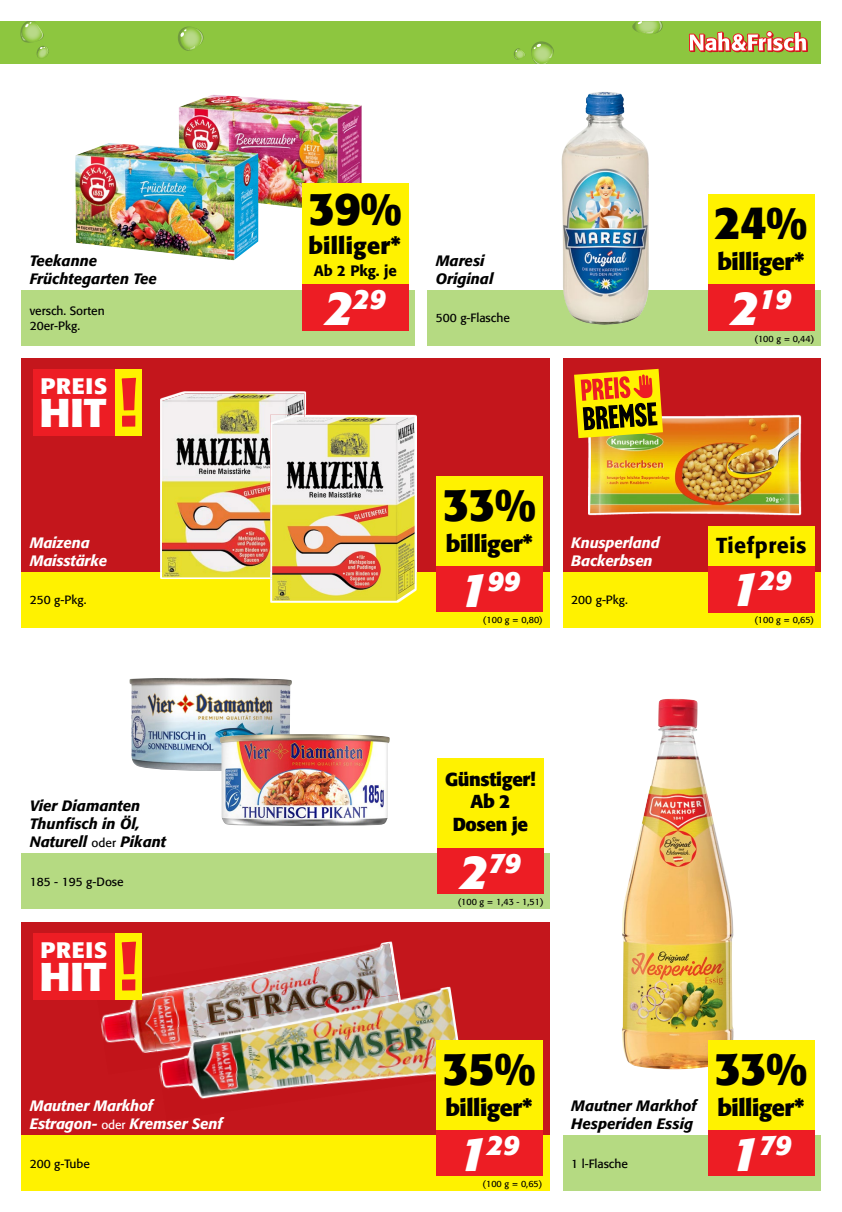
<style>
.page{position:relative;width:842px;height:1212px;background:#fff}
.page>*{position:absolute;margin:0;border:0;box-sizing:border-box;transform-origin:0 0}
.t1{font:700 45.9px "Formata";color:#000}
.t2{font:700 45.75px "Formata";letter-spacing:-.02em;color:#000}
.t3{font:700 40.05px "Formata";letter-spacing:-.01em;color:#fff;scale:1.04 1}
.t4{font:italic 700 28.05px "Formata";color:#fff}
.t5{font:700 23.25px "Formata";letter-spacing:-.02em;color:#000}
.t6{font:700 23.25px "Formata";letter-spacing:.01em;color:#000}
.t7{font:700 22.35px "Formata";letter-spacing:.03em;color:#fff;scale:1.04 1}
.t8{font:500 21.6px "Formata";letter-spacing:.02em;color:#000}
.t9{font:700 18.75px/22.5px "Formata";letter-spacing:-.02em;color:#000;text-align:center}
.t10{font:italic 500 15px/18px "Formata";color:#000}
.t11{font:italic 500 15px/18px "Formata";letter-spacing:-.01em;color:#fff}
.t12{font:500 15px "Formata";color:#000}
.t13{font:12px/14.4px "Formata";color:#000}
.t14{font:9px "Formata";color:#000}
.s1{font-weight:400;font-style:normal;font-size:12px}
.s2{font-size:48px}
</style>
<div class="page">
<div style="left:0;top:21px;width:821px;height:43px;background:#8dc63f"></div>
<svg style="left:20px;top:21px;width:29px;height:37px"></svg>
<svg style="left:632px;top:21px;width:31px;height:13px"></svg>
<svg style="left:531px;top:41px;width:23px;height:23px"></svg>
<svg style="left:514px;top:48px;width:11px;height:12px"></svg>
<svg style="left:178px;top:27px;width:26px;height:24px"></svg>
<svg style="left:689px;top:31px;width:119px;height:21px"></svg>
<img style="left:179px;top:95px;width:183px;height:117px">
<img style="left:75px;top:143px;width:183px;height:117px">
<div style="left:427px;top:290px;width:394px;height:55px;background:#b5da82"></div>
<div style="left:21px;top:290px;width:394px;height:55px;background:#b5da82"></div>
<div style="left:708px;top:284px;width:106px;height:47px;background:#ed1d24"></div>
<div style="left:708px;top:195px;width:106px;height:89px;background:#fff200"></div>
<div style="left:563px;top:358px;width:258px;height:269px;background:#c4161c"></div>
<div style="left:563px;top:572px;width:258px;height:55px;background:#fff200"></div>
<div style="left:708px;top:566px;width:106px;height:46px;background:#ed1d24"></div>
<div style="left:708px;top:526px;width:106px;height:40px;background:#fff200"></div>
<img style="left:588px;top:415px;width:213px;height:100px">
<img style="left:590px;top:417px;width:209px;height:96px">
<svg style="left:574px;top:369px;width:89px;height:69px;background:#c48e0a"></svg>
<img style="left:561px;top:92px;width:88px;height:233px">
<div style="left:302px;top:284px;width:106px;height:47px;background:#ed1d24"></div>
<div style="left:302px;top:183px;width:106px;height:101px;background:#fff200"></div>
<img style="left:622px;top:699px;width:112px;height:370px">
<div style="left:563px;top:1135px;width:258px;height:56px;background:#b5da82"></div>
<div style="left:708px;top:1129px;width:106px;height:47px;background:#ed1d24"></div>
<div style="left:708px;top:1040px;width:106px;height:89px;background:#fff200"></div>
<img style="left:129px;top:678px;width:163px;height:93px">
<div style="left:21px;top:854px;width:529px;height:55px;background:#b5da82"></div>
<img style="left:220px;top:734px;width:170px;height:92px">
<div style="left:437px;top:847px;width:107px;height:47px;background:#ed1d24"></div>
<div style="left:437px;top:758px;width:107px;height:89px;background:#fff200"></div>
<div style="left:21px;top:358px;width:529px;height:269px;background:#c4161c"></div>
<div style="left:21px;top:572px;width:529px;height:55px;background:#fff200"></div>
<div style="left:33px;top:369px;width:82px;height:67px;background:#ed1d24"></div>
<div style="left:115px;top:369px;width:27px;height:67px;background:#fff200"></div>
<svg style="left:122px;top:378px;width:14px;height:49px"></svg>
<div style="left:436px;top:566px;width:107px;height:46px;background:#ed1d24"></div>
<div style="left:436px;top:476px;width:107px;height:90px;background:#fff200"></div>
<div style="left:21px;top:922px;width:529px;height:269px;background:#c4161c"></div>
<div style="left:21px;top:1136px;width:529px;height:55px;background:#fff200"></div>
<img style="left:103px;top:944px;width:294px;height:107px">
<img style="left:159px;top:986px;width:292px;height:113px">
<img style="left:153px;top:994px;width:8px;height:56px">
<img style="left:161px;top:989px;width:298px;height:108px">
<div style="left:436px;top:1129px;width:106px;height:47px;background:#ed1d24"></div>
<div style="left:436px;top:1040px;width:106px;height:89px;background:#fff200"></div>
<div style="left:33px;top:933px;width:82px;height:67px;background:#ed1d24"></div>
<div style="left:115px;top:933px;width:27px;height:67px;background:#fff200"></div>
<svg style="left:122px;top:941px;width:14px;height:49px"></svg>
<img style="left:160px;top:391px;width:147px;height:188px">
<img style="left:162px;top:393px;width:142px;height:184px">
<img style="left:304px;top:415px;width:113px;height:157px">
<img style="left:270px;top:572px;width:147px;height:31px">
<img style="left:270px;top:415px;width:34px;height:162px">
<img style="left:272px;top:417px;width:143px;height:184px">
<p class="t10" style="left:30px;top:251px;width:129px">Teekanne<br>Früchtegarten Tee</p>
<p class="t13" style="left:30px;top:304px;width:76px">versch. Sorten<br>20er-Pkg.</p>
<h3 class="t7" style="left:40px;top:372px;width:66px">PREIS</h3>
<h3 class="t3" style="left:39px;top:387px;width:66px">HIT</h3>
<p class="t11" style="left:30px;top:533px;width:79px">Maizena<br>Maisstärke</p>
<p class="t13" style="left:30px;top:593px;width:58px">250 g-Pkg.</p>
<p class="t10" style="left:30px;top:797px;width:138px">Vier Diamanten<br>Thunfisch in Öl,<br>Naturell <span class="s1">oder</span> Pikant</p>
<p class="t13" style="left:30px;top:874px;width:95px">185 - 195 g-Dose</p>
<h3 class="t7" style="left:40px;top:936px;width:66px">PREIS</h3>
<h3 class="t3" style="left:39px;top:951px;width:66px">HIT</h3>
<p class="t11" style="left:30px;top:1097px;width:194px">Mautner Markhof<br>Estragon- <span class="s1">oder</span> Kremser Senf</p>
<p class="t13" style="left:30px;top:1156px;width:62px">200 g-Tube</p>
<h1 class="t1" style="left:309px;top:180px;width:95px">39%</h1>
<h3 class="t6" style="left:308px;top:231px;width:94px">billiger*</h3>
<p class="t12" style="left:314px;top:262px;width:85px">Ab 2 Pkg. je</p>
<h3 class="t4" style="left:325px;top:281px;width:62px"><span class="s2">2</span>29</h3>
<p class="t10" style="left:436px;top:251px;width:59px">Maresi<br>Original</p>
<p class="t13" style="left:436px;top:311px;width:75px">500 g-Flasche</p>
<h2 class="t2" style="left:714px;top:195px;width:95px">24%</h2>
<h3 class="t5" style="left:717px;top:248px;width:89px">billiger*</h3>
<h3 class="t4" style="left:731px;top:282px;width:62px"><span class="s2">2</span>19</h3>
<p class="t14" style="left:754px;top:333px;width:61px">(100 g = 0,44)</p>
<h2 class="t2" style="left:443px;top:476px;width:95px">33%</h2>
<h3 class="t5" style="left:446px;top:529px;width:89px">billiger*</h3>
<p class="t11" style="left:571px;top:533px;width:90px">Knusperland<br>Backerbsen</p>
<h3 class="t8" style="left:716px;top:532px;width:92px">Tiefpreis</h3>
<h3 class="t4" style="left:459px;top:564px;width:62px"><span class="s2">1</span>99</h3>
<p class="t13" style="left:571px;top:593px;width:58px">200 g-Pkg.</p>
<h3 class="t4" style="left:731px;top:563px;width:62px"><span class="s2">1</span>29</h3>
<p class="t14" style="left:483px;top:614px;width:61px">(100 g = 0,80)</p>
<p class="t14" style="left:754px;top:615px;width:61px">(100 g = 0,65)</p>
<p class="t9" style="left:445px;top:768px;width:92px">Günstiger!<br>Ab 2<br>Dosen je</p>
<h3 class="t4" style="left:460px;top:845px;width:62px"><span class="s2">2</span>79</h3>
<p class="t14" style="left:458px;top:896px;width:87px">(100 g = 1,43 - 1,51)</p>
<h2 class="t2" style="left:442px;top:1040px;width:95px">35%</h2>
<h2 class="t2" style="left:714px;top:1040px;width:95px">33%</h2>
<h3 class="t5" style="left:445px;top:1093px;width:89px">billiger*</h3>
<p class="t10" style="left:571px;top:1097px;width:127px">Mautner Markhof<br>Hesperiden Essig</p>
<h3 class="t5" style="left:717px;top:1093px;width:89px">billiger*</h3>
<h3 class="t4" style="left:459px;top:1127px;width:62px"><span class="s2">1</span>29</h3>
<p class="t13" style="left:571px;top:1156px;width:58px">1 l-Flasche</p>
<h3 class="t4" style="left:731px;top:1127px;width:62px"><span class="s2">1</span>79</h3>
<p class="t14" style="left:482px;top:1178px;width:61px">(100 g = 0,65)</p>
</div>
